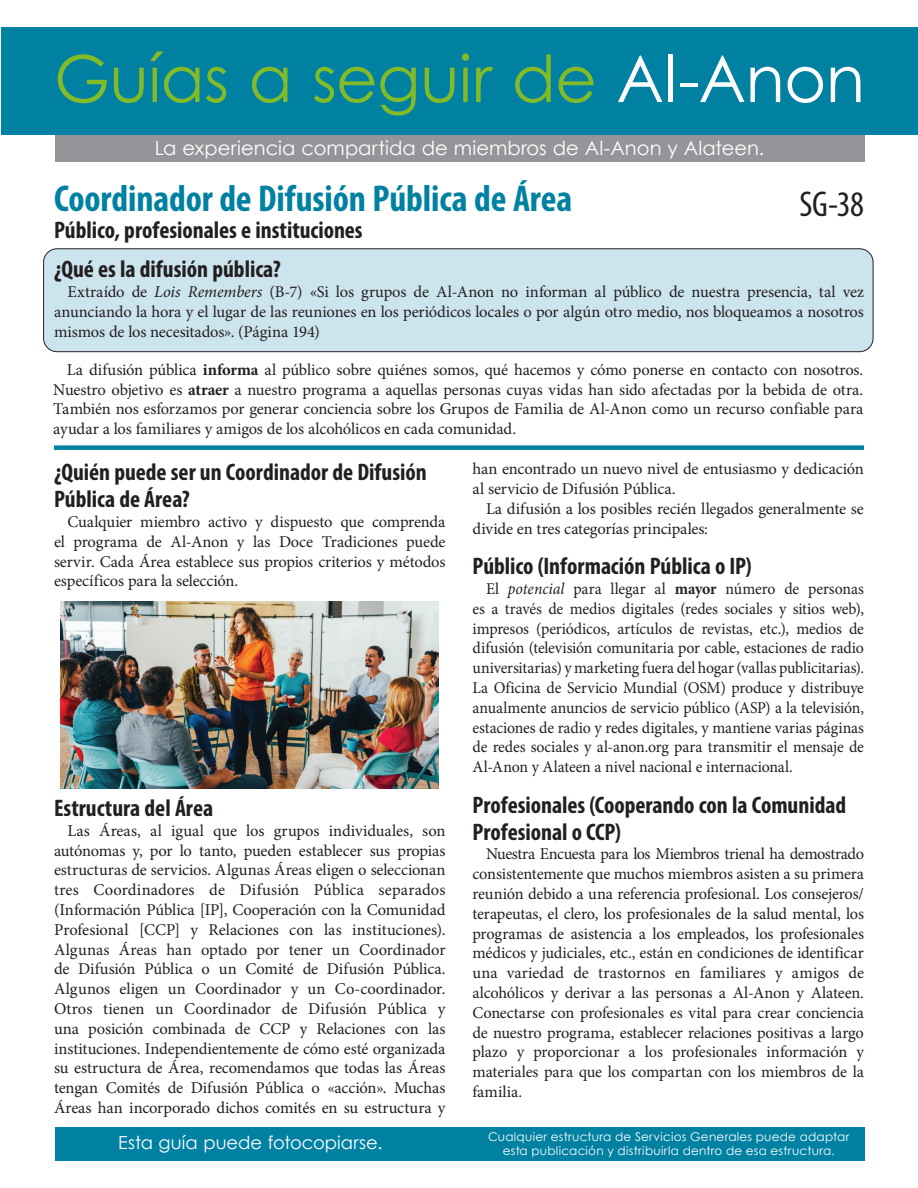
<style>
.page{position:relative;width:918px;height:1188px;background:#fff}
.page>*{position:absolute;margin:0;border:0;box-sizing:border-box;transform-origin:0 0}
.t1{font:64.8px "Century Gothic";letter-spacing:-.005em;color:#82bb27}
.Header_1{font:700 condensed 37.5px "Myriad Pro";letter-spacing:-.005em;color:#0081a2}
.Body_Copy{font:condensed 36px "Myriad Pro";color:#231f20}
.Header_2{font:700 condensed 24px/27px "Myriad Pro";color:#231f20}
.Header_1-2{font:700 condensed 24px "Myriad Pro";color:#231f20}
.t2{font:19.5px "Century Gothic";letter-spacing:.005em;color:#fff}
.t3{font:18px "Century Gothic";letter-spacing:.005em;color:#fff}
.Body_Copy-2{font:16.5px/19.8px "Minion Pro";letter-spacing:-.01em;color:#231f20;text-align:justify}
.Body_Copy-3{font:16.5px/19.8px "Minion Pro";letter-spacing:-.01em;color:#231f20;text-align:justify;scale:.96 1}
.t4{font:12px/14.4px "Century Gothic";letter-spacing:.02em;color:#fff;text-align:center}
.s1{color:#fff}
.s2{font-style:italic}
.s3{font-weight:700}
</style>
<div class="page">
<div style="left:1px;top:27px;width:917px;height:108px;background:#0081a2"></div>
<div style="left:55px;top:135px;width:810px;height:27px;background:#939598"></div>
<div style="left:55px;top:1127px;width:810px;height:34px;background:#0081a2"></div>
<div style="left:44px;top:249px;width:829px;height:103px;background:#cce4ed;border-radius:14px"></div>
<div style="left:43px;top:248px;width:830px;height:104px;border:1px solid #231f20;border-radius:14px"></div>
<div style="left:54px;top:445px;width:810px;height:5px;background:#0081a2"></div>
<img style="left:61px;top:602px;width:378px;height:186px">
<h1 class="t1" style="left:54px;top:39px;width:813px">Guías a seguir de <span class="s1">Al-Anon</span></h1>
<p class="t2" style="left:155px;top:136px;width:611px">La experiencia compartida de miembros de Al‑Anon y Alateen.</p>
<p class="Header_1" style="left:54px;top:175px;width:520px">Coordinador de Difusión Pública de Área</p>
<p class="Header_1-2" style="left:54px;top:215px;width:310px">Público, profesionales e instituciones</p>
<p class="Body_Copy" style="left:800px;top:182px;width:66px">SG‑38</p>
<p class="Header_2" style="left:54px;top:255px;width:228px">¿Qué es la difusión pública?</p>
<p class="Body_Copy-2" style="left:54px;top:282px;width:811px;text-indent:14px">Extraído de <span class="s2">Lois Remembers</span> (B‑7) «Si los grupos de Al‑Anon no informan al público de nuestra presencia, tal vez anunciando la hora y el lugar de las reuniones en los periódicos locales o por algún otro medio, nos bloqueamos a nosotros mismos de los necesitados». (Página 194)</p>
<p class="Body_Copy-2" style="left:53px;top:360px;width:812px;text-indent:14px">La difusión pública <span class="s3">informa</span> al público sobre quiénes somos, qué hacemos y cómo ponerse en contacto con nosotros.<br>Nuestro objetivo es <span class="s3">atraer</span> a nuestro programa a aquellas personas cuyas vidas han sido afectadas por la bebida de otra.<br>También nos esforzamos por generar conciencia sobre los Grupos de Familia de Al‑Anon como un recurso confiable para ayudar a los familiares y amigos de los alcohólicos en cada comunidad.</p>
<p class="Header_2" style="left:54px;top:458px;width:374px">¿Quién puede ser un Coordinador de Difusión<br>Pública de Área?</p>
<p class="Body_Copy-2" style="left:54px;top:512px;width:393px;text-indent:14px">Cualquier miembro activo y dispuesto que comprenda el programa de Al‑Anon y las Doce Tradiciones puede servir. Cada Área establece sus propios criterios y métodos específicos para la selección.</p>
<p class="Header_2" style="left:54px;top:794px;width:161px">Estructura del Área</p>
<p class="Body_Copy-2" style="left:54px;top:821px;width:393px;text-indent:14px">Las Áreas, al igual que los grupos individuales, son autónomas y, por lo tanto, pueden establecer sus propias estructuras de servicios. Algunas Áreas eligen o seleccionan tres Coordinadores de Difusión Pública separados (Información Pública [IP], Cooperación con la Comunidad Profesional [CCP] y Relaciones con las instituciones).<br>Algunas Áreas han optado por tener un Coordinador de Difusión Pública o un Comité de Difusión Pública.<br>Algunos eligen un Coordinador y un Co‑coordinador.<br>Otros tienen un Coordinador de Difusión Pública y una posición combinada de CCP y Relaciones con las instituciones. Independientemente de cómo esté organizada su estructura de Área, recomendamos que todas las Áreas tengan Comités de Difusión Pública o «acción». Muchas Áreas han incorporado dichos comités en su estructura y</p>
<p class="Body_Copy-2" style="left:472px;top:459px;width:393px">han encontrado un nuevo nivel de entusiasmo y dedicación al servicio de Difusión Pública.</p>
<p class="Body_Copy-2" style="left:472px;top:499px;width:393px;text-indent:14px">La difusión a los posibles recién llegados generalmente se divide en tres categorías principales:</p>
<p class="Header_2" style="left:472px;top:552px;width:281px">Público (Información Pública o IP)</p>
<p class="Body_Copy-3" style="left:472px;top:579px;width:409px;text-indent:14px">El <span class="s2">potencial</span> para llegar al <span class="s3">mayor</span> número de personas es a través de medios digitales (redes sociales y sitios web), impresos (periódicos, artículos de revistas, etc.), medios de difusión (televisión comunitaria por cable, estaciones de radio universitarias) y marketing fuera del hogar (vallas publicitarias).<br>La Oficina de Servicio Mundial (OSM) produce y distribuye anualmente anuncios de servicio público (ASP) a la televisión, estaciones de radio y redes digitales, y mantiene varias páginas de redes sociales y al‑anon.org para transmitir el mensaje de Al‑Anon y Alateen a nivel nacional e internacional.</p>
<p class="Header_2" style="left:472px;top:791px;width:375px">Profesionales (Cooperando con la Comunidad<br>Profesional o CCP)</p>
<p class="Body_Copy-2" style="left:472px;top:844px;width:393px;text-indent:14px">Nuestra Encuesta para los Miembros trienal ha demostrado consistentemente que muchos miembros asisten a su primera reunión debido a una referencia profesional. Los consejeros/ terapeutas, el clero, los profesionales de la salud mental, los programas de asistencia a los empleados, los profesionales médicos y judiciales, etc., están en condiciones de identificar una variedad de trastornos en familiares y amigos de alcohólicos y derivar a las personas a Al‑Anon y Alateen.<br>Conectarse con profesionales es vital para crear conciencia de nuestro programa, establecer relaciones positivas a largo plazo y proporcionar a los profesionales información y materiales para que los compartan con los miembros de la familia.</p>
<p class="t3" style="left:118px;top:1132px;width:266px">Esta guía puede fotocopiarse.</p>
<p class="t4" style="left:488px;top:1129px;width:363px">Cualquier estructura de Servicios Generales puede adaptar esta publicación y distribuirla dentro de esa estructura.</p>
</div>
